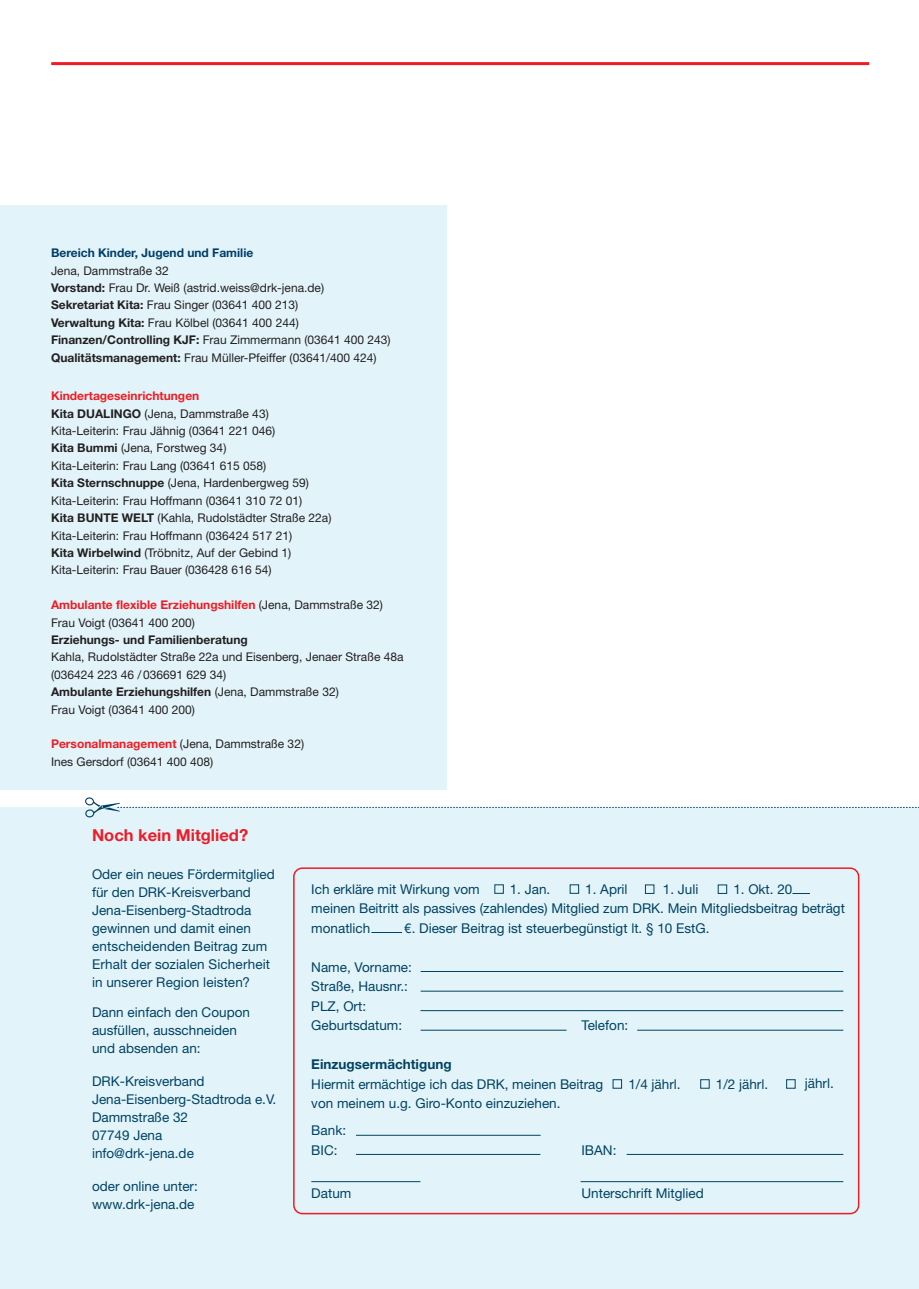
<style>
.page{position:relative;width:919px;height:1289px;background:#fff}
.page>*{position:absolute;margin:0;border:0;box-sizing:border-box;transform-origin:0 0}
.t1{font:700 16.5px "Qxvmxk Helvetica Neue";color:#ed1c28}
.t2{font:13.5px/18px "Xcsqjh Helvetica Neue";color:#014262}
.t3{font:700 13.5px "Qxvmxk Helvetica Neue";color:#014262}
.t4{font:12px/17.4px "Xcsqjh Helvetica Neue";color:#231f20}
.t5{font:700 12px "Qxvmxk Helvetica Neue";color:#ee1d23}
.t6{font:700 12px "Qxvmxk Helvetica Neue";color:#231f20}
.t7{font:700 12px "Qxvmxk Helvetica Neue";color:#003d68}
.s1{font-family:"Qxvmxk Helvetica Neue";font-weight:700}
.s2{font-family:"Xcsqjh Helvetica Neue";font-weight:400;color:#231f20}
.s3{font-family:"Xcsqjh Helvetica Neue";font-weight:400}
.s4{font-family:"Qxvmxk Helvetica Neue";font-weight:700;color:#ee1d23}
</style>
<div class="page">
<div style="left:0;top:206px;width:446px;height:584px;background:#e2f4fa"></div>
<div style="left:0;top:807px;width:918px;height:481px;background:#e2f4fa"></div>
<div style="left:293px;top:867px;width:566px;height:347px;border:2px solid #ee1d23;border-radius:9px"></div>
<div style="left:569px;top:884px;width:10px;height:9px;border:1px solid #014262"></div>
<hr style="left:420px;top:971px;width:423px;height:1px;background:#014262">
<hr style="left:420px;top:990px;width:423px;height:1px;background:#014262">
<hr style="left:420px;top:1010px;width:423px;height:1px;background:#014262">
<hr style="left:637px;top:1029px;width:206px;height:1px;background:#014262">
<div style="left:612px;top:1079px;width:10px;height:9px;border:1px solid #014262"></div>
<div style="left:700px;top:1079px;width:9px;height:9px;border:1px solid #014262"></div>
<div style="left:786px;top:1079px;width:9px;height:9px;border:1px solid #014262"></div>
<hr style="left:356px;top:1134px;width:184px;height:1px;background:#014262">
<hr style="left:356px;top:1154px;width:184px;height:1px;background:#014262">
<hr style="left:626px;top:1154px;width:217px;height:1px;background:#014262">
<hr style="left:311px;top:1181px;width:109px;height:1px;background:#014262">
<hr style="left:580px;top:1181px;width:263px;height:1px;background:#014262">
<hr style="left:420px;top:1029px;width:146px;height:1px;background:#014262">
<div style="left:717px;top:884px;width:10px;height:9px;border:1px solid #014262"></div>
<svg style="left:792px;top:893px;width:17px;height:1px"></svg>
<hr style="left:371px;top:932px;width:31px;height:1px;background:#014262">
<div style="left:645px;top:884px;width:9px;height:9px;border:1px solid #014262"></div>
<svg style="left:85px;top:797px;width:832px;height:20px"></svg>
<hr style="left:51px;top:62px;width:818px;height:3px;background:#ee1d23">
<p class="t7" style="left:51px;top:245px;width:204px">Bereich Kinder, Jugend und Familie</p>
<p class="t4" style="left:51px;top:261px;width:341px">Jena, Dammstraße 32<br><span class="s1">Vorstand:</span> Frau Dr. Weiß (astrid.weiss@drk-jena.de)<br><span class="s1">Sekretariat Kita:</span> Frau Singer (03641 400 213)<br><span class="s1">Verwaltung Kita:</span> Frau Kölbel (03641 400 244)<br><span class="s1">Finanzen/Controlling KJF:</span> Frau Zimmermann (03641 400 243)<br><span class="s1">Qualitätsmanagement:</span> Frau Müller-Pfeiffer (03641/400 424)</p>
<p class="t5" style="left:51px;top:388px;width:150px">Kindertageseinrichtungen</p>
<p class="t4" style="left:51px;top:404px;width:282px"><span class="s1">Kita DUALINGO</span> (Jena, Dammstraße 43)<br>Kita-Leiterin: Frau Jähnig (03641 221 046)<br><span class="s1">Kita Bummi</span> (Jena, Forstweg 34)<br>Kita-Leiterin: Frau Lang (03641 615 058)<br><span class="s1">Kita Sternschnuppe</span> (Jena, Hardenbergweg 59)<br>Kita-Leiterin: Frau Hoffmann (03641 310 72 01)<br><span class="s1">Kita BUNTE WELT</span> (Kahla, Rudolstädter Straße 22a)<br>Kita-Leiterin: Frau Hoffmann (036424 517 21)<br><span class="s1">Kita Wirbelwind</span> (Tröbnitz, Auf der Gebind 1)<br>Kita-Leiterin: Frau Bauer (036428 616 54)</p>
<p class="t5" style="left:51px;top:597px;width:333px">Ambulante flexible Erziehungshilfen <span class="s2">(Jena, Dammstraße 32)</span></p>
<p class="t4" style="left:51px;top:613px;width:145px">Frau Voigt (03641 400 200)</p>
<p class="t6" style="left:51px;top:632px;width:198px">Erziehungs- und Familienberatung</p>
<p class="t4" style="left:51px;top:648px;width:354px">Kahla, Rudolstädter Straße 22a und Eisenberg, Jenaer Straße 48a (036424 223 46 /036691 629 34)</p>
<p class="t6" style="left:51px;top:684px;width:289px">Ambulante Erziehungshilfen <span class="s3">(Jena, Dammstraße 32)</span></p>
<p class="t4" style="left:51px;top:700px;width:145px">Frau Voigt (03641 400 200)</p>
<p class="t4" style="left:51px;top:735px;width:254px"><span class="s4">Personalmanagement</span> (Jena, Dammstraße 32)<br>Ines Gersdorf (03641 400 408)</p>
<h1 class="t1" style="left:92px;top:825px;width:158px">Noch kein Mitglied?</h1>
<p class="t2" style="left:92px;top:865px;width:184px">Oder ein neues Fördermitglied für den DRK-Kreisverband<br>Jena-Eisenberg-Stadtroda gewinnen und damit einen entscheidenden Beitrag zum<br>Erhalt der sozialen Sicherheit in unserer Region leisten?</p>
<p class="t2" style="left:92px;top:1003px;width:159px">Dann einfach den Coupon ausfüllen, ausschneiden und absenden an:</p>
<p class="t2" style="left:92px;top:1072px;width:186px">DRK-Kreisverband<br>Jena-Eisenberg-Stadtroda e.V.<br>Dammstraße 32<br>07749 Jena<br>info@drk-jena.de</p>
<p class="t2" style="left:92px;top:1177px;width:107px">oder online unter: www.drk-jena.de</p>
<p class="t2" style="left:311px;top:878px;width:535px;line-height:19.5px;text-indent:422px">1. Okt. 20<br>meinen Beitritt als passives (zahlendes) Mitglied zum DRK. Mein Mitgliedsbeitrag beträgt monatlich</p>
<p class="t2" style="left:311px;top:879px;width:170px">Ich erkläre mit Wirkung vom</p>
<p class="t2" style="left:509px;top:879px;width:42px">1. Jan.</p>
<p class="t2" style="left:585px;top:879px;width:44px">1. April</p>
<p class="t2" style="left:663px;top:879px;width:37px">1. Juli</p>
<p class="t2" style="left:404px;top:918px;width:307px">€. Dieser Beitrag ist steuerbegünstigt lt. § 10 EstG.</p>
<p class="t2" style="left:311px;top:956px;width:102px;line-height:19.5px">Name, Vorname:<br>Straße, Hausnr.:<br>PLZ, Ort:<br>Geburtsdatum:</p>
<p class="t2" style="left:581px;top:1016px;width:48px">Telefon:</p>
<p class="t3" style="left:311px;top:1055px;width:142px">Einzugsermächtigung</p>
<p class="t2" style="left:311px;top:1074px;width:293px">Hiermit ermächtige ich das DRK, meinen Beitrag</p>
<p class="t2" style="left:628px;top:1074px;width:54px">1/4 jährl.</p>
<p class="t2" style="left:715px;top:1074px;width:54px">1/2 jährl.</p>
<p class="t2" style="left:311px;top:1089px;width:251px;line-height:27px">von meinem u.g. Giro-Konto einzuziehen.<br>Bank:</p>
<p class="t2" style="left:311px;top:1140px;width:28px">BIC:</p>
<p class="t2" style="left:581px;top:1140px;width:36px">IBAN:</p>
<p class="t2" style="left:311px;top:1184px;width:42px">Datum</p>
<p class="t2" style="left:581px;top:1184px;width:124px">Unterschrift Mitglied</p>
<p class="t2" style="left:804px;top:1074px;width:30px">jährl.</p>
</div>
